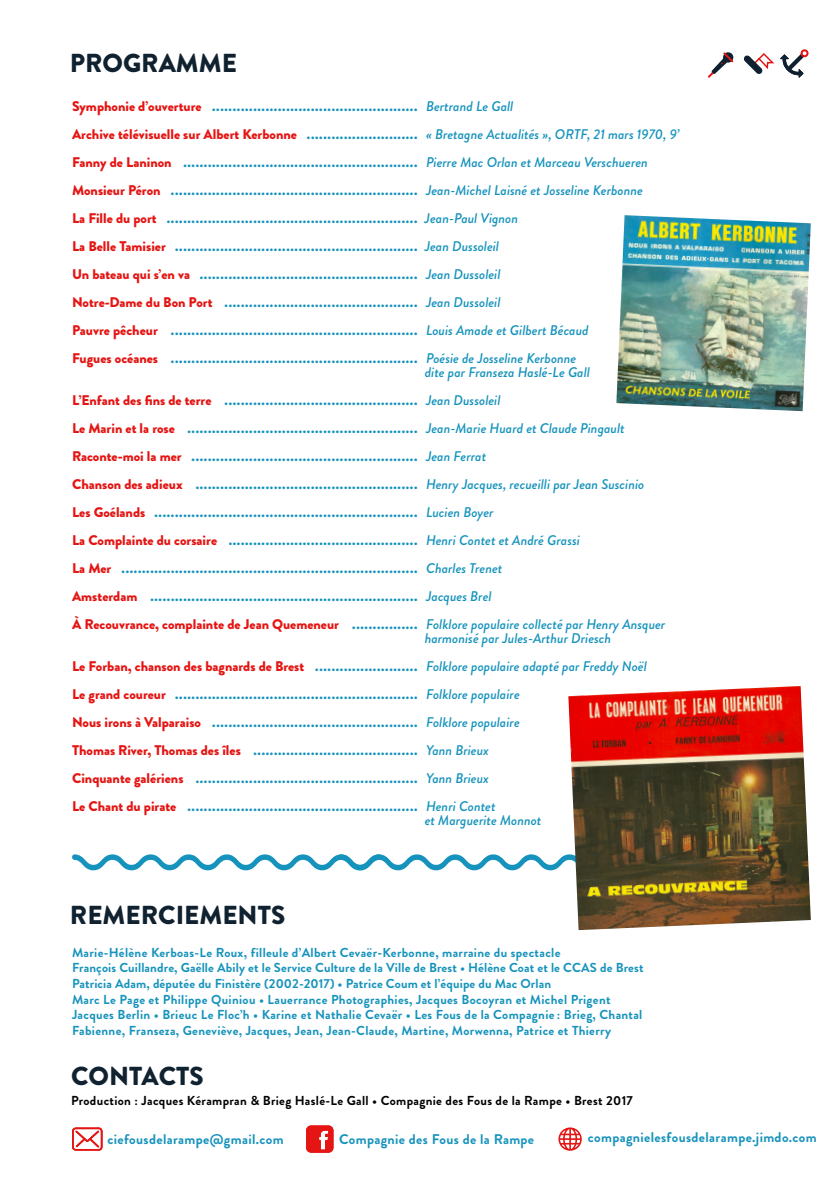
<style>
.page{position:relative;width:840px;height:1191px;background:#fff}
.page>*{position:absolute;margin:0;border:0;box-sizing:border-box;transform-origin:0 0}
.t1{font:900 26px "Brandon Grotesque";color:#102130}
.t2{font:900 14px/28px "Brandon Grotesque";color:#1693bc}
.t3{font:700 14px "Brandon Grotesque";letter-spacing:.025em;color:#1693bc}
.t4{font:italic 500 14px "Brandon Grotesque";color:#1693bc}
.t5{font:700 13px/15.6px "Brandon Grotesque";letter-spacing:.025em;color:#1693bc}
.t6{font:700 13px "Brandon Grotesque";letter-spacing:.025em;color:#000}
.s1{color:#e41513}
.s2{font-weight:500;font-style:italic}
</style>
<div class="page">
<svg style="left:72px;top:854px;width:496px;height:16px"></svg>
<svg style="left:708px;top:52px;width:25px;height:26px"></svg>
<svg style="left:743px;top:49px;width:66px;height:29px"></svg>
<svg style="left:72px;top:1127px;width:30px;height:23px"></svg>
<svg style="left:558px;top:1127px;width:23px;height:23px"></svg>
<svg style="left:306px;top:1125px;width:27px;height:27px"></svg>
<img style="left:568px;top:686px;width:242px;height:244px">
<img style="left:616px;top:215px;width:194px;height:196px">
<h1 class="t1" style="left:70px;top:44px;width:168px">PROGRAMME</h1>
<p class="t2" style="left:72px;top:92px;width:608px"><span class="s1">Symphonie d’ouverture</span> .................................................. <span class="s2">Bertrand Le Gall<br></span><span class="s1">Archive télévisuelle sur Albert Kerbonne</span> ........................... <span class="s2">« Bretagne Actualités », ORTF, 21 mars 1970, 9’ </span><span class="s1">Fanny de Laninon</span> ......................................................... <span class="s2">Pierre Mac Orlan et Marceau Verschueren </span><span class="s1">Monsieur Péron</span> ............................................................ <span class="s2">Jean-Michel Laisné et Josseline Kerbonne<br></span><span class="s1">La Fille du port</span> ............................................................. <span class="s2">Jean-Paul Vignon<br></span><span class="s1">La Belle Tamisier</span> ........................................................... <span class="s2">Jean Dussoleil<br></span><span class="s1">Un bateau qui s’en va</span> ..................................................... <span class="s2">Jean Dussoleil<br></span><span class="s1">Notre-Dame du Bon Port</span> ............................................... <span class="s2">Jean Dussoleil<br></span><span class="s1">Pauvre pêcheur</span> ............................................................ <span class="s2">Louis Amade et Gilbert Bécaud<br></span><span class="s1">Fugues océanes</span> ............................................................ <span class="s2">Poésie de Josseline Kerbonne</span></p>
<p class="t2" style="left:72px;top:386px;width:594px"><span class="s1">L’Enfant des fins de terre</span> ............................................... <span class="s2">Jean Dussoleil<br></span><span class="s1">Le Marin et la rose</span> ........................................................ <span class="s2">Jean-Marie Huard et Claude Pingault </span><span class="s1">Raconte-moi la mer</span> ....................................................... <span class="s2">Jean Ferrat<br></span><span class="s1">Chanson des adieux</span> ...................................................... <span class="s2">Henry Jacques, recueilli par Jean Suscinio </span><span class="s1">Les Goélands</span> ................................................................ <span class="s2">Lucien Boyer<br></span><span class="s1">La Complainte du corsaire</span> .............................................. <span class="s2">Henri Contet et André Grassi<br></span><span class="s1">La Mer</span> ........................................................................ <span class="s2">Charles Trenet<br></span><span class="s1">Amsterdam</span> ................................................................. <span class="s2">Jacques Brel<br></span><span class="s1">À Recouvrance, complainte de Jean Quemeneur</span> ................ <span class="s2">Folklore populaire collecté par Henry Ansquer</span></p>
<p class="t2" style="left:72px;top:624px;width:576px;text-indent:352px"><span class="s2">harmonisé par Jules-Arthur Driesch<br></span><span class="s1">Le Forban, chanson des bagnards de Brest</span> ......................... <span class="s2">Folklore populaire adapté par Freddy Noël </span><span class="s1">Le grand coureur</span> ........................................................... <span class="s2">Folklore populaire<br></span><span class="s1">Nous irons à Valparaiso</span> .................................................. <span class="s2">Folklore populaire<br></span><span class="s1">Thomas River, Thomas des îles</span> ........................................ <span class="s2">Yann Brieux<br></span><span class="s1">Cinquante galériens</span> ...................................................... <span class="s2">Yann Brieux<br></span><span class="s1">Le Chant du pirate</span> ........................................................ <span class="s2">Henri Contet</span></p>
<p class="t4" style="left:424px;top:810px;width:118px">et Marguerite Monnot</p>
<h1 class="t1" style="left:70px;top:896px;width:217px">REMERCIEMENTS</h1>
<p class="t5" style="left:72px;top:944px;width:572px">Marie-Hélène Kerboas-Le Roux, filleule d’Albert Cevaër-Kerbonne, marraine du spectacle<br>François Cuillandre, Gaëlle Abily et le Service Culture de la Ville de Brest • Hélène Coat et le CCAS de Brest Patricia Adam, députée du Finistère (2002-2017) • Patrice Coum et l’équipe du Mac Orlan<br>Marc Le Page et Philippe Quiniou • Lauerrance Photographies, Jacques Bocoyran et Michel Prigent Jacques Berlin • Brieuc Le Floc’h • Karine et Nathalie Cevaër • Les Fous de la Compagnie : Brieg, Chantal Fabienne, Franseza, Geneviève, Jacques, Jean, Jean-Claude, Martine, Morwenna, Patrice et Thierry</p>
<h1 class="t1" style="left:71px;top:1057px;width:134px">CONTACTS</h1>
<p class="t6" style="left:71px;top:1091px;width:563px">Production : Jacques Kérampran &amp; Brieg Haslé-Le Gall • Compagnie des Fous de la Rampe • Brest 2017</p>
<p class="t3" style="left:107px;top:1129px;width:177px">ciefousdelarampe@gmail.com</p>
<p class="t3" style="left:339px;top:1129px;width:196px">Compagnie des Fous de la Rampe</p>
<p class="t3" style="left:587px;top:1127px;width:230px">compagnielesfousdelarampe.jimdo.com</p>
</div>
